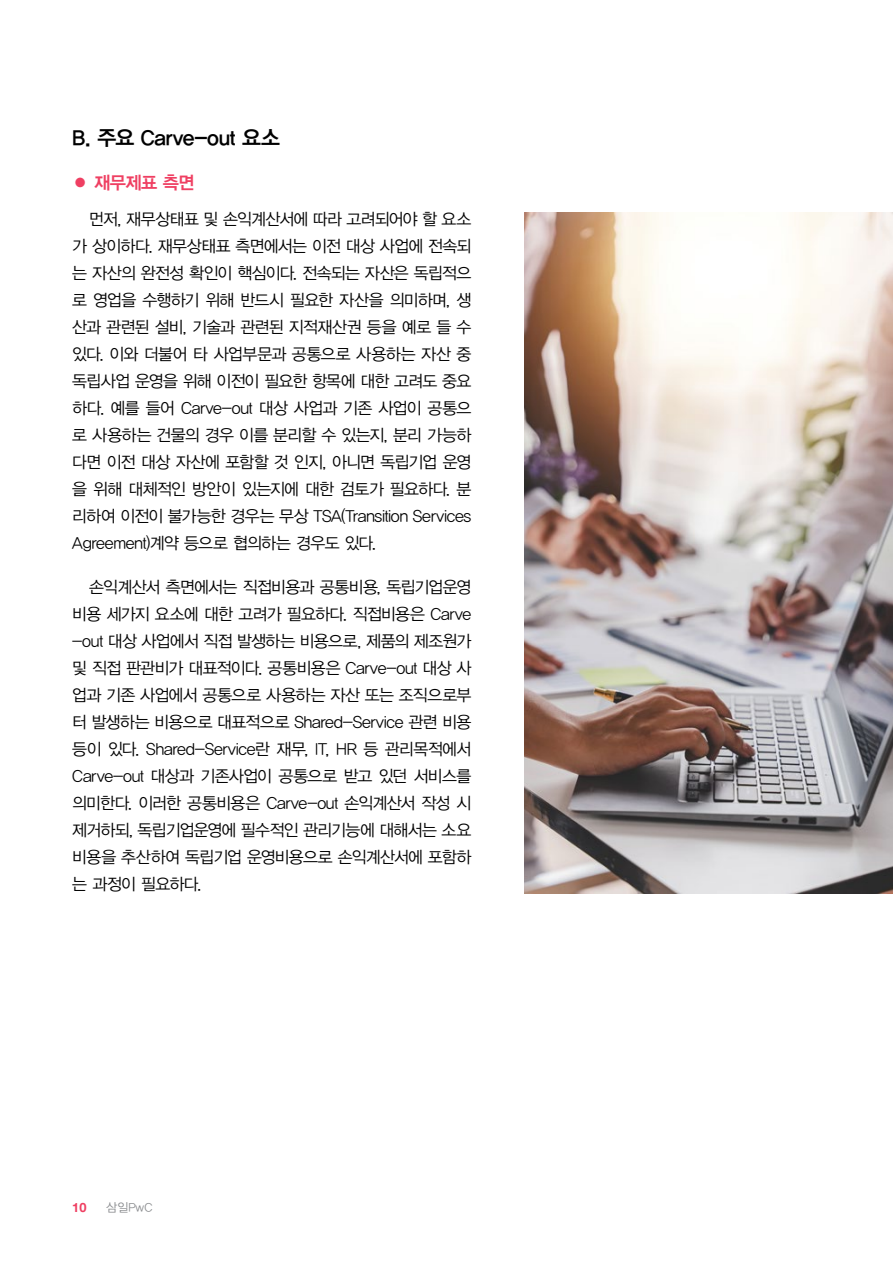
<style>
.page{position:relative;width:893px;height:1263px;background:#fff}
.page>*{position:absolute;margin:0;border:0;box-sizing:border-box;transform-origin:0 0}
.t1{font:21px "YDVYGO34";letter-spacing:-.025em;color:#000}
.t2{font:18px "YDVYGO34";letter-spacing:-.035em;color:#ef3f62}
.t3{font:16.5px/27px "YDVYGO32";letter-spacing:-.03em;color:#000;text-align:justify}
.t4{font:700 12.75px "Helvetica Neue LT Pro";color:#ef3f62}
.t5{font:12px "YDVYGO32";color:#898b8e}
</style>
<div class="page">
<img style="left:524px;top:213px;width:369px;height:680px">
<p class="t1" style="left:72px;top:124px;width:209px">B. 주요 Carve-out 요소</p>
<p class="t2" style="left:72px;top:171px;width:124px">● 재무제표 측면</p>
<p class="t3" style="left:72px;top:204px;width:401px;text-indent:17px">먼저, 재무상태표 및 손익계산서에 따라 고려되어야 할 요소 가 상이하다. 재무상태표 측면에서는 이전 대상 사업에 전속되 는 자산의 완전성 확인이 핵심이다. 전속되는 자산은 독립적으 로 영업을 수행하기 위해 반드시 필요한 자산을 의미하며, 생 산과 관련된 설비, 기술과 관련된 지적재산권 등을 예로 들 수 있다. 이와 더불어 타 사업부문과 공통으로 사용하는 자산 중 독립사업 운영을 위해 이전이 필요한 항목에 대한 고려도 중요 하다. 예를 들어 Carve-out 대상 사업과 기존 사업이 공통으 로 사용하는 건물의 경우 이를 분리할 수 있는지, 분리 가능하 다면 이전 대상 자산에 포함할 것 인지, 아니면 독립기업 운영 을 위해 대체적인 방안이 있는지에 대한 검토가 필요하다. 분 리하여 이전이 불가능한 경우는 무상 TSA(Transition Services Agreement)계약 등으로 협의하는 경우도 있다.</p>
<p class="t3" style="left:72px;top:572px;width:401px;text-indent:17px">손익계산서 측면에서는 직접비용과 공통비용, 독립기업운영 비용 세가지 요소에 대한 고려가 필요하다. 직접비용은 Carve -out 대상 사업에서 직접 발생하는 비용으로, 제품의 제조원가 및 직접 판관비가 대표적이다. 공통비용은 Carve-out 대상 사 업과 기존 사업에서 공통으로 사용하는 자산 또는 조직으로부 터 발생하는 비용으로 대표적으로 Shared-Service 관련 비용 등이 있다. Shared-Service란 재무, IT, HR 등 관리목적에서 Carve-out 대상과 기존사업이 공통으로 받고 있던 서비스를 의미한다. 이러한 공통비용은 Carve-out 손익계산서 작성 시 제거하되, 독립기업운영에 필수적인 관리기능에 대해서는 소요 비용을 추산하여 독립기업 운영비용으로 손익계산서에 포함하 는 과정이 필요하다.</p>
<p class="t4" style="left:72px;top:1199px;width:16px">10</p>
<p class="t5" style="left:106px;top:1199px;width:48px">삼일PwC</p>
</div>
